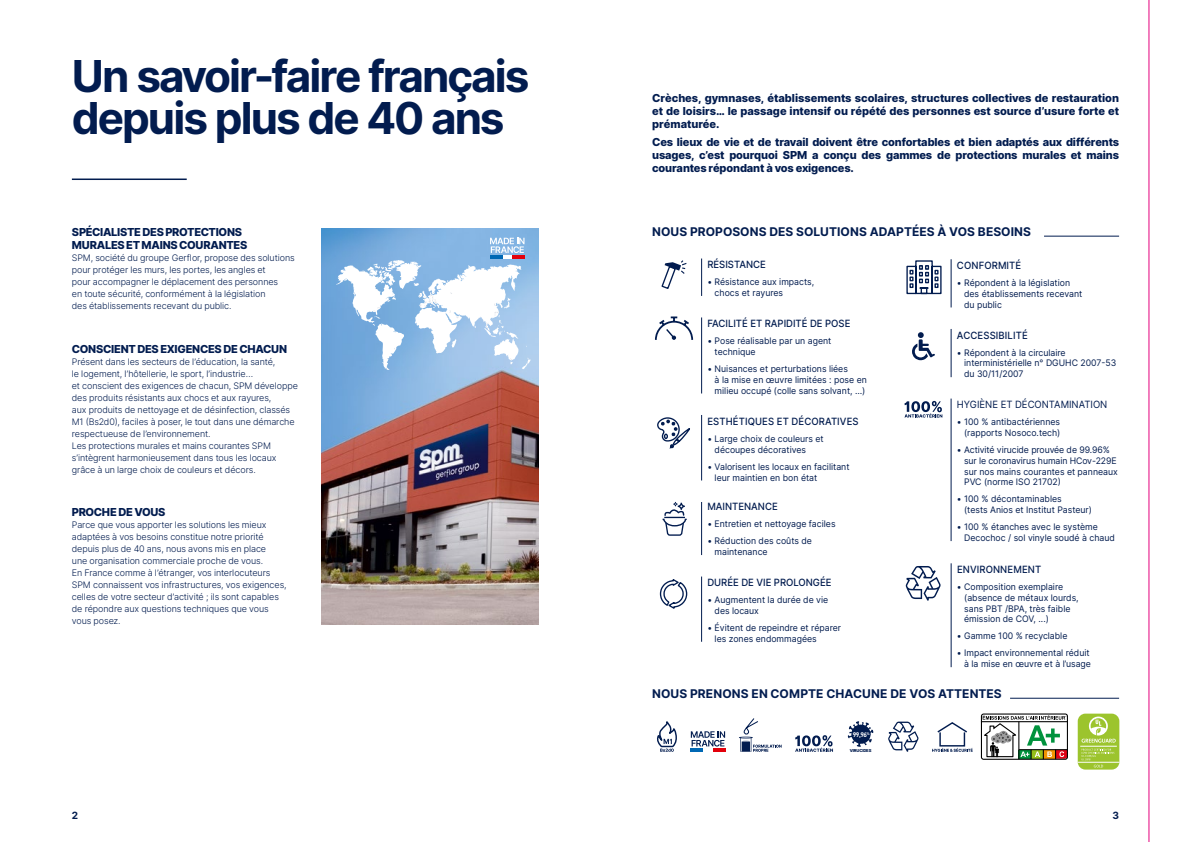
<style>
.page{position:relative;width:1191px;height:842px;background:#fff}
.page>*{position:absolute;margin:0;border:0;box-sizing:border-box;transform-origin:0 0}
.t1{font:700 44px/42px "Inter";letter-spacing:-.045em;color:#021c4f}
.t2{font:700 12px "Inter";letter-spacing:.005em;color:#021c4f}
.t3{font:800 11px/13px "Inter";letter-spacing:-.015em;color:#021c4f;text-align:justify}
.t4{font:500 10px "Inter";color:#021c4f;scale:.95 1}
.t5{font:10px "Inter";color:#021c4f;scale:.95 1}
.t6{font:700 10px "Inter";color:#021c4f}
.t7{font:300 9px/12px "Inter";letter-spacing:-.01em;color:#021c4f}
.t8{font:9px/10.8px "Inter";color:#021c4f;scale:.95 1}
.t9{font:700 6.6px "DIN Pro";color:#fff}
.t10{font:800 4.1px "Inter";letter-spacing:-.03em;color:#021c4f}
</style>
<div class="page">
<img style="left:321px;top:228px;width:218px;height:396px">
<hr style="left:1044px;top:236px;width:75px;height:1px;background:#021c4f">
<svg style="left:655px;top:316px;width:39px;height:24px"></svg>
<svg style="left:662px;top:502px;width:25px;height:34px"></svg>
<svg style="left:659px;top:579px;width:29px;height:30px"></svg>
<svg style="left:657px;top:417px;width:33px;height:32px"></svg>
<svg style="left:912px;top:332px;width:23px;height:28px"></svg>
<svg style="left:904px;top:401px;width:38px;height:17px"></svg>
<svg style="left:906px;top:260px;width:36px;height:35px"></svg>
<svg style="left:905px;top:566px;width:35px;height:35px"></svg>
<hr style="left:72px;top:179px;width:115px;height:1px;background:#021c4f">
<hr style="left:951px;top:399px;width:1px;height:142px;background:#021c4f">
<hr style="left:701px;top:415px;width:1px;height:65px;background:#021c4f">
<hr style="left:951px;top:563px;width:1px;height:104px;background:#021c4f">
<hr style="left:701px;top:502px;width:1px;height:53px;background:#021c4f">
<hr style="left:701px;top:576px;width:1px;height:66px;background:#021c4f">
<hr style="left:701px;top:317px;width:1px;height:76px;background:#021c4f">
<hr style="left:951px;top:259px;width:1px;height:48px;background:#021c4f">
<hr style="left:951px;top:329px;width:1px;height:48px;background:#021c4f">
<svg style="left:336px;top:238px;width:195px;height:132px"></svg>
<svg style="left:661px;top:260px;width:25px;height:29px"></svg>
<hr style="left:701px;top:258px;width:1px;height:38px;background:#021c4f">
<svg style="left:981px;top:713px;width:87px;height:47px"></svg>
<svg style="left:1077px;top:714px;width:42px;height:55px"></svg>
<hr style="left:1077px;top:762px;width:42px;height:1px;background:#fff">
<svg style="left:1081px;top:749px;width:33px;height:18px"></svg>
<hr style="left:1080px;top:746px;width:36px;height:1px;background:#fff">
<svg style="left:1081px;top:716px;width:34px;height:27px"></svg>
<div style="left:743px;top:727px;width:6px;height:7px;border:1px solid #021c4f;border-radius:2px"></div>
<svg style="left:743px;top:718px;width:15px;height:13px"></svg>
<svg style="left:739px;top:737px;width:42px;height:15px"></svg>
<svg style="left:932px;top:722px;width:40px;height:30px"></svg>
<svg style="left:657px;top:721px;width:20px;height:31px"></svg>
<hr style="left:1010px;top:698px;width:109px;height:1px;background:#021c4f">
<svg style="left:795px;top:735px;width:38px;height:17px"></svg>
<svg style="left:888px;top:722px;width:30px;height:30px"></svg>
<svg style="left:691px;top:731px;width:34px;height:15px"></svg>
<hr style="left:690px;top:748px;width:13px;height:4px;background:#0068b4">
<hr style="left:713px;top:748px;width:12px;height:4px;background:#e3000b">
<svg style="left:1148px;top:0;width:2px;height:842px;background:#f17fbd"></svg>
<svg style="left:848px;top:721px;width:25px;height:26px"></svg>
<h1 class="t1" style="left:72px;top:54px;width:459px">Un savoir-faire français depuis plus de 40 ans</h1>
<p class="t3" style="left:72px;top:225px;width:177px">SPÉCIALISTE DES PROTECTIONS<br>MURALES ET MAINS COURANTES</p>
<p class="t7" style="left:72px;top:252px;width:224px">SPM, société du groupe Gerflor, propose des solutions pour protéger les murs, les portes, les angles et<br>pour accompagner le déplacement des personnes<br>en toute sécurité, conformément à la législation<br>des établissements recevant du public.</p>
<p class="t3" style="left:72px;top:342px;width:217px">CONSCIENT DES EXIGENCES DE CHACUN</p>
<p class="t7" style="left:72px;top:355px;width:228px">Présent dans les secteurs de l’éducation, la santé,<br>le logement, l’hôtellerie, le sport, l’industrie…<br>et conscient des exigences de chacun, SPM développe des produits résistants aux chocs et aux rayures,<br>aux produits de nettoyage et de désinfection, classés M1 (Bs2d0), faciles à poser, le tout dans une démarche respectueuse de l’environnement.<br>Les protections murales et mains courantes SPM s’intègrent harmonieusement dans tous les locaux grâce à un large choix de couleurs et décors.</p>
<p class="t3" style="left:72px;top:505px;width:95px">PROCHE DE VOUS</p>
<p class="t7" style="left:72px;top:519px;width:216px">Parce que vous apporter les solutions les mieux adaptées à vos besoins constitue notre priorité depuis plus de 40 ans, nous avons mis en place<br>une organisation commerciale proche de vous.<br>En France comme à l’étranger, vos interlocuteurs SPM connaissent vos infrastructures, vos exigences, celles de votre secteur d’activité ; ils sont capables de répondre aux questions techniques que vous vous posez.</p>
<p class="t3" style="left:652px;top:91px;width:468px">Crèches, gymnases, établissements scolaires, structures collectives de restauration et de loisirs… le passage intensif ou répété des personnes est source d’usure forte et prématurée.</p>
<p class="t3" style="left:652px;top:136px;width:468px">Ces lieux de vie et de travail doivent être confortables et bien adaptés aux différents usages, c’est pourquoi SPM a conçu des gammes de protections murales et mains courantes répondant à vos exigences.</p>
<h2 class="t2" style="left:652px;top:223px;width:380px">NOUS PROPOSONS DES SOLUTIONS ADAPTÉES À VOS BESOINS</h2>
<p class="t4" style="left:707px;top:257px;width:63px">RÉSISTANCE</p>
<p class="t8" style="left:714px;top:276px;width:106px;text-indent:-7px">• Résistance aux impacts, chocs et rayures</p>
<p class="t4" style="left:707px;top:316px;width:152px">FACILITÉ ET RAPIDITÉ DE POSE</p>
<p class="t8" style="left:714px;top:335px;width:124px;text-indent:-7px">• Pose réalisable par un agent technique</p>
<p class="t8" style="left:714px;top:363px;width:162px;text-indent:-7px">• Nuisances et perturbations liées<br>à la mise en œuvre limitées : pose en milieu occupé (colle sans solvant, …)</p>
<p class="t4" style="left:707px;top:414px;width:161px">ESTHÉTIQUES ET DÉCORATIVES</p>
<p class="t8" style="left:714px;top:433px;width:116px;text-indent:-7px">• Large choix de couleurs et découpes décoratives</p>
<p class="t8" style="left:714px;top:461px;width:143px;text-indent:-7px">• Valorisent les locaux en facilitant leur maintien en bon état</p>
<p class="t4" style="left:707px;top:499px;width:76px">MAINTENANCE</p>
<p class="t8" style="left:707px;top:518px;width:136px">• Entretien et nettoyage faciles</p>
<p class="t8" style="left:714px;top:535px;width:104px;text-indent:-7px">• Réduction des coûts de maintenance</p>
<p class="t4" style="left:707px;top:575px;width:132px">DURÉE DE VIE PROLONGÉE</p>
<p class="t8" style="left:714px;top:594px;width:121px;text-indent:-7px">• Augmentent la durée de vie des locaux</p>
<p class="t8" style="left:714px;top:622px;width:135px;text-indent:-7px">• Évitent de repeindre et réparer les zones endommagées</p>
<p class="t4" style="left:957px;top:258px;width:69px">CONFORMITÉ</p>
<p class="t8" style="left:964px;top:277px;width:126px;text-indent:-7px">• Répondent à la législation des établissements recevant du public</p>
<p class="t4" style="left:957px;top:328px;width:76px">ACCESSIBILITÉ</p>
<p class="t8" style="left:964px;top:347px;width:162px;text-indent:-7px">• Répondent à la circulaire interministérielle n° DGUHC 2007-53 du 30/11/2007</p>
<p class="t5" style="left:957px;top:397px;width:160px">HYGIÈNE ET DÉCONTAMINATION</p>
<p class="t8" style="left:957px;top:416px;width:110px;text-align:right">• 100 % antibactériennes (rapports Nosoco.tech)</p>
<p class="t8" style="left:964px;top:444px;width:163px;text-indent:-7px">• Activité virucide prouvée de 99.96% sur le coronavirus humain HCov-229E sur nos mains courantes et panneaux<br>PVC (norme ISO 21702)</p>
<p class="t8" style="left:964px;top:494px;width:136px;text-indent:-7px">• 100 % décontaminables<br>(tests Anios et Institut Pasteur)</p>
<p class="t8" style="left:964px;top:521px;width:160px;text-indent:-7px">• 100 % étanches avec le système<br>Decochoc / sol vinyle soudé à chaud</p>
<p class="t4" style="left:957px;top:562px;width:90px">ENVIRONNEMENT</p>
<p class="t8" style="left:964px;top:581px;width:122px;text-indent:-7px">• Composition exemplaire (absence de métaux lourds, sans PBT /BPA, très faible émission de COV, ...)</p>
<p class="t8" style="left:957px;top:630px;width:118px">• Gamme 100 % recyclable</p>
<p class="t8" style="left:957px;top:647px;width:143px;text-align:right">• Impact environnemental réduit à la mise en œuvre et à l’usage</p>
<h2 class="t2" style="left:652px;top:685px;width:351px">NOUS PRENONS EN COMPTE CHACUNE DE VOS ATTENTES</h2>
<p class="t9" style="left:852px;top:730px;width:19px">99,96<sup>%</sup></p>
<p class="t10" style="left:849px;top:747px;width:23px">VIRUCIDES</p>
<p class="t6" style="left:72px;top:808px;width:8px">2</p>
<p class="t6" style="left:1112px;top:808px;width:8px">3</p>
</div>
